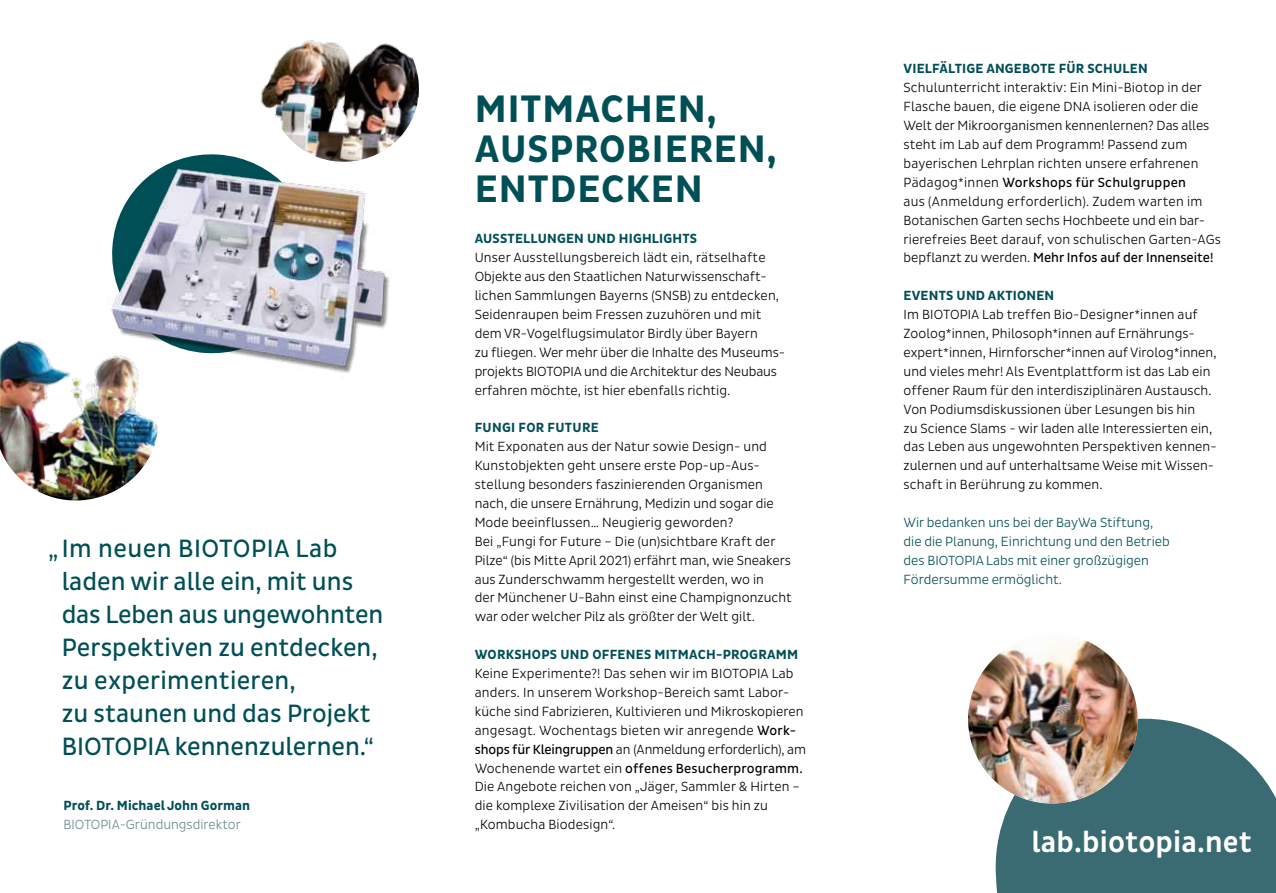
<style>
.page{position:relative;width:1276px;height:893px;background:#fff}
.page>*{position:absolute;margin:0;border:0;box-sizing:border-box;transform-origin:0 0}
.t1{font:700 39px/40.5px "Pluto Sans Cond";letter-spacing:.025em;color:#004f56}
.t2{font:500 30px "Pluto Sans Cond";letter-spacing:.005em;color:#fff}
.t3{font:25.5px/33px "Pluto Sans Cond";color:#004f56}
.t4{font:300 13.5px/18.9px "Pluto Sans Cond";letter-spacing:.005em;color:#000}
.t5{font:700 13.5px "Pluto Sans Cond";letter-spacing:.025em;color:#004f56}
.t6{font:300 13.5px/18.9px "Pluto Sans Cond";color:#004f56}
.t7{font:300 13.5px "Pluto Sans Cond";color:#698990}
.s1{font-weight:400}
</style>
<div class="page">
<img style="left:0;top:40px;width:419px;height:461px">
<img style="left:107px;top:166px;width:288px;height:212px">
<svg style="left:995px;top:719px;width:281px;height:174px;background:#4c777e"></svg>
<img style="left:968px;top:639px;width:172px;height:167px">
<h3 class="t3" style="left:62px;top:532px;width:323px;text-indent:-13px">„Im neuen BIOTOPIA Lab laden wir alle ein, mit uns das Leben aus ungewohnten<br>Perspektiven zu entdecken, zu experimentieren,<br>zu staunen und das Projekt<br>BIOTOPIA kennenzulernen.“</h3>
<p class="t5" style="left:63px;top:798px;width:188px">PROF. DR. MICHAEL JOHN GORMAN</p>
<p class="t7" style="left:63px;top:817px;width:179px">BIOTOPIA-Gründungsdirektor</p>
<h1 class="t1" style="left:475px;top:89px;width:303px">MITMACHEN,<br>AUSPROBIEREN,<br>ENTDECKEN</h1>
<p class="t5" style="left:475px;top:231px;width:18px">AUSSTELLUNGEN</p>
<p class="t5" style="left:587px;top:231px;width:10px">UND</p>
<p class="t5" style="left:619px;top:231px;width:9px">HIGHLIGHTS</p>
<p class="t4" style="left:475px;top:248px;width:312px">Unser Ausstellungsbereich lädt ein, rätselhafte Objekte aus den Staatlichen Naturwissenschaft&shy;lichen Sammlungen Bayerns (SNSB) zu entdecken, Seidenraupen beim Fressen zuzuhören und mit dem VR-Vogelflugsimulator Birdly über Bayern<br>zu fliegen. Wer mehr über die Inhalte des Museums&shy;projekts BIOTOPIA und die Architektur des Neubaus erfahren möchte, ist hier ebenfalls richtig.</p>
<p class="t5" style="left:475px;top:420px;width:125px">FUNGI FOR FUTURE</p>
<p class="t4" style="left:475px;top:437px;width:319px">Mit Exponaten aus der Natur sowie Design- und Kunstobjekten geht unsere erste Pop-up-Aus&shy;stellung besonders faszinierenden Organismen nach, die unsere Ernährung, Medizin und sogar die Mode beeinflussen… Neugierig geworden?<br>Bei „Fungi for Future – Die (un)sichtbare Kraft der Pilze“ (bis Mitte April 2021) erfährt man, wie Sneakers aus Zunderschwamm hergestellt werden, wo in<br>der Münchener U-Bahn einst eine Champignonzucht war oder welcher Pilz als größter der Welt gilt.</p>
<p class="t5" style="left:475px;top:647px;width:11px">WORKSHO</p>
<p class="t5" style="left:541px;top:647px;width:30px">PS UND</p>
<p class="t5" style="left:592px;top:647px;width:35px">OFFENES</p>
<p class="t5" style="left:654px;top:647px;width:10px">MITMACH</p>
<p class="t5" style="left:716px;top:647px;width:26px">-PROGRAMM</p>
<p class="t4" style="left:475px;top:664px;width:333px">Keine Experimente?! Das sehen wir im BIOTOPIA Lab anders. In unserem Workshop-Bereich samt Labor&shy;küche sind Fabrizieren, Kultivieren und Mikroskopieren angesagt. Wochentags bieten wir anregende <span class="s1">Work&shy;shops für Kleingruppen</span> an (Anmeldung erforderlich), am Wochenende wartet ein <span class="s1">offenes Besucherprogramm.<br></span>Die Angebote reichen von „Jäger, Sammler &amp; Hirten – die komplexe Zivilisation der Ameisen“ bis hin zu „Kombucha Biodesign“.</p>
<p class="t5" style="left:903px;top:61px;width:9px">VIEL</p>
<p class="t5" style="left:932px;top:61px;width:24px">FÄLTIGE</p>
<p class="t5" style="left:986px;top:61px;width:10px">ANGEBOTE</p>
<p class="t5" style="left:1058px;top:61px;width:39px">FÜR SCHULEN</p>
<p class="t4" style="left:903px;top:78px;width:319px">Schulunterricht interaktiv: Ein Mini-Biotop in der Flasche bauen, die eigene DNA isolieren oder die Welt der Mikroorganismen kennenlernen? Das alles steht im Lab auf dem Programm! Passend zum bayerischen Lehrplan richten unsere erfahrenen Pädagog*innen <span class="s1">Workshops für Schulgruppen<br></span>aus (Anmeldung erforderlich). Zudem warten im Botanischen Garten sechs Hochbeete und ein bar&shy;rierefreies Beet darauf, von schulischen Garten-AGs bepflanzt zu werden. <span class="s1">Mehr Infos auf der Innenseite!</span></p>
<p class="t5" style="left:903px;top:288px;width:10px">EVENTS</p>
<p class="t5" style="left:956px;top:288px;width:10px">UND</p>
<p class="t5" style="left:988px;top:288px;width:10px">AKTIONEN</p>
<p class="t4" style="left:903px;top:305px;width:315px">Im BIOTOPIA Lab treffen Bio-Designer*innen auf Zoolog*innen, Philosoph*innen auf Ernährungs&shy;expert*innen, Hirnforscher*innen auf Virolog*innen, und vieles mehr! Als Eventplattform ist das Lab ein offener Raum für den interdisziplinären Austausch.<br>Von Podiumsdiskussionen über Lesungen bis hin<br>zu Science Slams - wir laden alle Interessierten ein, das Leben aus ungewohnten Perspektiven kennen&shy;zulernen und auf unterhaltsame Weise mit Wissen&shy;schaft in Berührung zu kommen.</p>
<p class="t6" style="left:903px;top:513px;width:268px">Wir bedanken uns bei der BayWa Stiftung, die die Planung, Einrichtung und den Betrieb des BIOTOPIA Labs mit einer großzügigen Fördersumme ermöglicht.</p>
<h2 class="t2" style="left:1031px;top:825px;width:222px">lab.biotopia.net</h2>
</div>
